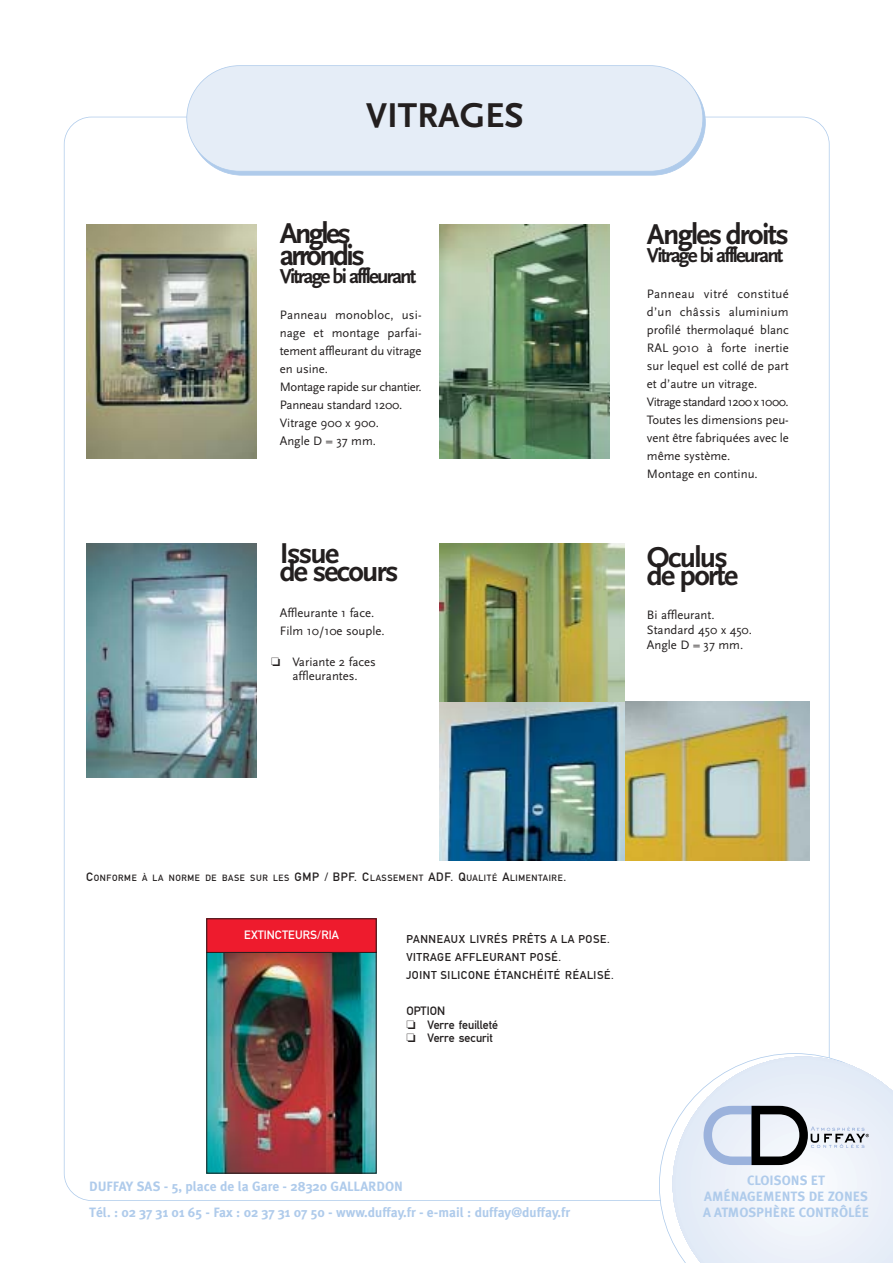
<style>
.page{position:relative;width:893px;height:1263px;background:#fff}
.page>*{position:absolute;margin:0;border:0;box-sizing:border-box;transform-origin:0 0}
.t1{font:700 36px "Scala Sans";color:#231f1f}
.t2{font:700 30px "Scala Sans";letter-spacing:-.055em;color:#231f1f}
.t3{font:700 30px/22.5px "Scala Sans";letter-spacing:-.085em;color:#231f1f}
.t4{font:700 21px "Scala Sans";letter-spacing:-.085em;color:#231f1f}
.t5{font:700 13.5px/16.2px "Meta Plus";color:#afcbeb;text-align:center}
.t6{font:12.75px/18px "Scala Sans";color:#231f1f}
.t7{font:12.75px/13.5px "Mittelschrift";color:#231f1f}
.t8{font:12.75px "Mittelschrift";color:#fff}
.t9{font:12px/18px "Mittelschrift";letter-spacing:.05em;color:#231f1f}
.t10{font:9.6px "Mittelschrift";letter-spacing:.065em;color:#231f1f}
.s1{font-size:12.75px}
</style>
<div class="page">
<div style="left:189px;top:69px;width:516px;height:107px;border:2px solid #afcbeb;border-radius:53px"></div>
<svg style="left:659px;top:1053px;width:171px;height:188px"></svg>
<svg style="left:672px;top:1057px;width:162px;height:190px"></svg>
<svg style="left:675px;top:1059px;width:217px;height:204px"></svg>
<div style="left:187px;top:66px;width:515px;height:105px;background:#e5edf7;border-radius:53px"></div>
<div style="left:186px;top:65px;width:517px;height:107px;border:2px solid #afcbeb;border-radius:53px"></div>
<img style="left:624px;top:702px;width:185px;height:158px">
<img style="left:440px;top:702px;width:184px;height:159px">
<img style="left:86px;top:225px;width:170px;height:234px">
<img style="left:86px;top:543px;width:170px;height:234px">
<img style="left:439px;top:225px;width:170px;height:234px">
<img style="left:439px;top:543px;width:185px;height:159px">
<img style="left:206px;top:918px;width:171px;height:256px">
<h1 class="t1" style="left:366px;top:101px;width:159px">VITRAGES</h1>
<h2 class="t3" style="left:280px;top:224px;width:87px">Angles arrondis</h2>
<h3 class="t4" style="left:280px;top:268px;width:138px">Vitrage bi affleurant</h3>
<p class="t6" style="left:280px;top:307px;width:143px">Panneau monobloc, usi&shy;nage et montage parfai&shy;tement affleurant du vitrage en usine.<br>Montage rapide sur chantier.<br>Panneau standard 1200.<br>Vitrage 900 x 900.<br>Angle D = 37 mm.</p>
<h2 class="t2" style="left:280px;top:541px;width:61px">Issue</h2>
<h2 class="t2" style="left:280px;top:559px;width:120px">de secours</h2>
<p class="t6" style="left:280px;top:605px;width:106px">Affleurante 1 face.<br>Film 10/10e souple.</p>
<p class="t6" style="left:271px;top:656px;width:106px;line-height:13.5px;text-align:center">❏ Variante 2 faces affleurantes.</p>
<h2 class="t2" style="left:647px;top:222px;width:143px">Angles droits</h2>
<h3 class="t4" style="left:647px;top:247px;width:138px">Vitrage bi affleurant</h3>
<p class="t6" style="left:647px;top:286px;width:143px">Panneau vitré constitué d’un châssis aluminium profilé thermolaqué blanc<br>RAL 9010 à forte inertie sur lequel est collé de part et d’autre un vitrage.<br>Vitrage standard 1200 x 1000.<br>Toutes les dimensions peu&shy;vent être fabriquées avec le même système.<br>Montage en continu.</p>
<h2 class="t2" style="left:647px;top:545px;width:82px">Oculus</h2>
<h2 class="t2" style="left:647px;top:563px;width:93px">de porte</h2>
<p class="t6" style="left:647px;top:608px;width:107px;line-height:15.5px">Bi affleurant.<br>Standard 450 x 450.<br>Angle D = 37 mm.</p>
<p class="t10" style="left:86px;top:874px;width:481px"><span class="s1">C</span>ONFORME À LA NORME DE BASE SUR LES <span class="s1">GMP / BPF. C</span>LASSEMENT <span class="s1">ADF. Q</span>UALITÉ <span class="s1">A</span>LIMENTAIRE<span class="s1">.</span></p>
<p class="t8" style="left:244px;top:930px;width:96px">EXTINCTEURS/RIA</p>
<p class="t9" style="left:406px;top:932px;width:209px">PANNEAUX LIVRÉS PRÊTS A LA POSE.<br>VITRAGE AFFLEURANT POSÉ.<br>JOINT SILICONE ÉTANCHÉITÉ RÉALISÉ.</p>
<p class="t7" style="left:406px;top:1006px;width:93px">OPTION<br>❏ Verre feuilleté ❏ Verre securit</p>
<p class="t5" style="left:89px;top:1176px;width:482px;line-height:25.5px;text-align:left">DUFFAY SAS - 5, place de la Gare - 28320 GALLARDON<br>Tél. : 02 37 31 01 65 - Fax : 02 37 31 07 50 - www.duffay.fr - e-mail : duffay@duffay.fr</p>
<p class="t5" style="left:703px;top:1174px;width:167px">CLOISONS ET<br>AMÉNAGEMENTS DE ZONES<br>A ATMOSPHÈRE CONTRÔLÉE</p>
</div>
